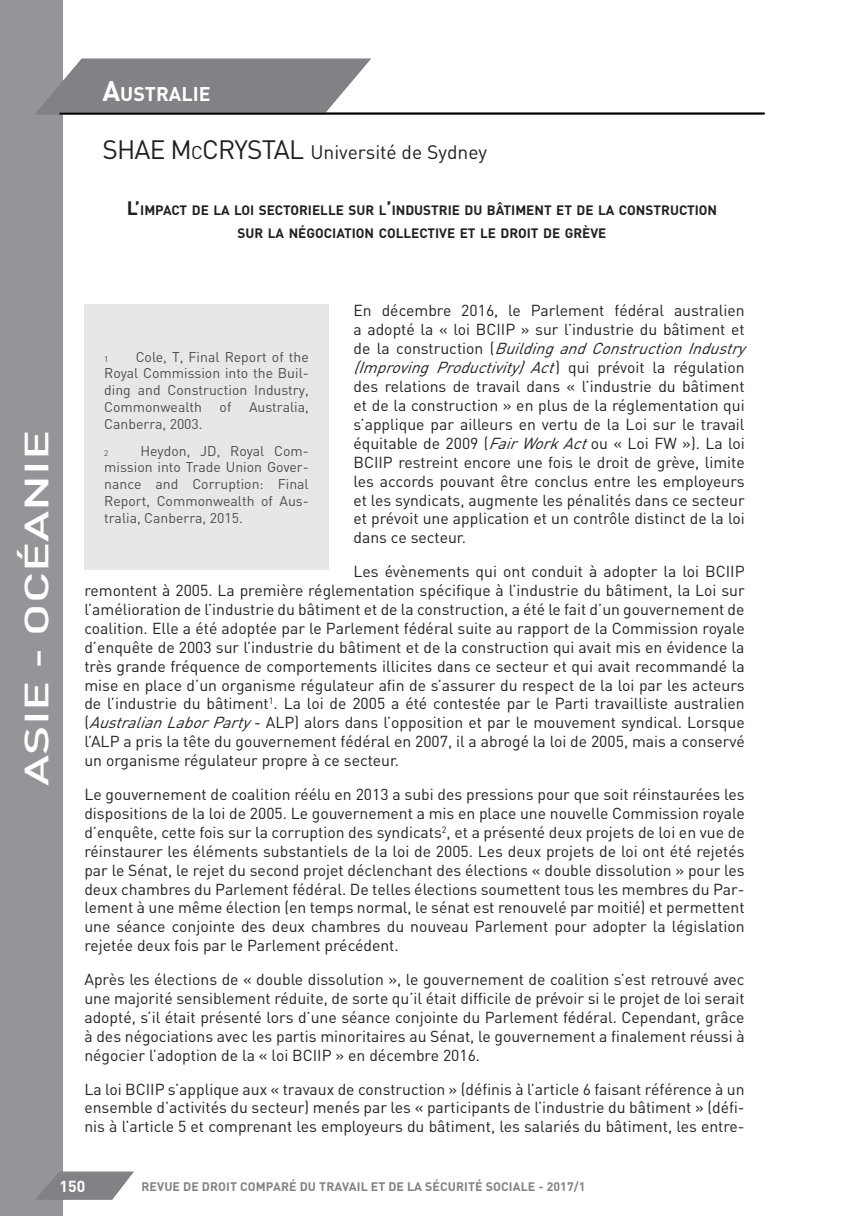
<style>
.page{position:relative;width:844px;height:1216px;background:#fff}
.page>*{position:absolute;margin:0;border:0;box-sizing:border-box;transform-origin:0 0}
.t1{font:500 33.25px "DIN";color:#fff;scale:1.5 1}
.t2{font:700 28px "DIN";color:#fff}
.t3{font:700 19.6px "DIN";color:#fff}
.t4{font:19.25px "DIN";color:#231f20}
.t5{font:15.75px/18.9px "DIN";color:#231f20;text-align:justify}
.t6{font:700 15.75px "DIN";color:#fff}
.t7{font:14px/16.8px "DIN";color:#4b4c4d;text-align:justify}
.t8{font:700 13.47px/23.1px "DIN";color:#231f20;text-align:center}
.t9{font:700 12.25px "DIN";letter-spacing:.01em;color:#808285}
.t10{font:8.05px "DIN";color:#4b4c4d}
.s1{font-size:28px}
.s2{font-size:26.25px}
.s3{font-size:18.38px}
.s4{font-size:19.25px}
.s5{font-size:19.6px}
.s6{font-style:italic}
</style>
<div class="page">
<div style="left:0;top:0;width:62px;height:1215px;background:#939598"></div>
<svg style="left:36px;top:1171px;width:98px;height:28px"></svg>
<svg style="left:35px;top:59px;width:336px;height:55px;background:#898b8e"></svg>
<hr style="left:60px;top:113px;width:704px;height:1px;background:#000">
<div style="left:84px;top:303px;width:244px;height:266px;background:#e6e7e9"></div>
<p class="t3" style="left:102px;top:81px;width:110px"><span class="s1">A</span>USTRALIE</p>
<p class="t4" style="left:102px;top:140px;width:386px"><span class="s2">SHAE M</span><span class="s3">c</span><span class="s2">CRYSTAL</span> Université de Sydney</p>
<p class="t8" style="left:127px;top:198px;width:591px"><span class="s4">L’</span>IMPACT DE LA LOI SECTORIELLE SUR L<span class="s4">’</span>INDUSTRIE DU BÂTIMENT ET DE LA CONSTRUCTION<br>SUR LA NÉGOCIATION COLLECTIVE ET LE DROIT DE GRÈVE</p>
<h2 class="t2" style="left:106px;top:72px;width:95px">A<span class="s5">LGÉ</span>.....</h2>
<h1 class="t1" style="left:15px;top:786px;width:239px;rotate:-90deg">ASIE - OCÉANIE</h1>
<p class="t5" style="left:353px;top:301px;width:399px;text-align:left">En décembre 2016, le Parlement fédéral australien a adopté la « loi BCIIP » sur l’industrie du bâtiment et d e l a c o n s t r u c t i o n ( <span class="s6">BuildingandConstructionIndustry (ImprovingProductivity)Act</span> ) q u i p r é v o i t l a r é g u l a t i o n des relations de travail dans « l’industrie du bâtiment et de la construction » en plus de la réglementation qui s’applique par ailleurs en vertu de la Loi sur le travail équitable de 2009 (<span class="s6">FairWorkAct</span>ou « Loi FW »). La loi BCIIP restreint encore une fois le droit de grève, limite les accords pouvant être conclus entre les employeurs et les syndicats, augmente les pénalités dans ce secteur et prévoit une application et un contrôle distinct de la loi dans ce secteur.</p>
<p class="t5" style="left:84px;top:561px;width:661px;text-indent:269px">Les évènements qui ont conduit à adopter la loi BCIIP remontent à 2005. La première réglementation spécifique à l’industrie du bâtiment, la Loi sur l’amélioration de l’industrie du bâtiment et de la construction, a été le fait d’un gouvernement de coalition. Elle a été adoptée par le Parlement fédéral suite au rapport de la Commission royale d’enquête de 2003 sur l’industrie du bâtiment et de la construction qui avait mis en évidence la très grande fréquence de comportements illicites dans ce secteur et qui avait recommandé la mise en place d’un organisme régulateur afin de s’assurer du respect de la loi par les acteurs de l’industrie du bâtiment<sup>1</sup>. La loi de 2005 a été contestée par le Parti travailliste australien (<span class="s6">AustralianLaborParty</span>- ALP) alors dans l’opposition et par le mouvement syndical. Lorsque l’ALP a pris la tête du gouvernement fédéral en 2007, il a abrogé la loi de 2005, mais a conservé un organisme régulateur propre à ce secteur.</p>
<p class="t5" style="left:84px;top:784px;width:661px">Le gouvernement de coalition réélu en 2013 a subi des pressions pour que soit réinstaurées les dispositions de la loi de 2005. Le gouvernement a mis en place une nouvelle Commission royale d’enquête, cette fois sur la corruption des syndicats<sup>2</sup>, et a présenté deux projets de loi en vue de réinstaurer les éléments substantiels de la loi de 2005. Les deux projets de loi ont été rejetés par le Sénat, le rejet du second projet déclenchant des élections « double dissolution » pour les deux chambres du Parlement fédéral. De telles élections soumettent tous les membres du Par&shy;lement à une même élection (en temps normal, le sénat est renouvelé par moitié) et permettent une séance conjointe des deux chambres du nouveau Parlement pour adopter la législation rejetée deux fois par le Parlement précédent.</p>
<p class="t5" style="left:84px;top:969px;width:661px">Après les élections de « double dissolution », le gouvernement de coalition s’est retrouvé avec une majorité sensiblement réduite, de sorte qu’il était difficile de prévoir si le projet de loi serait adopté, s’il était présenté lors d’une séance conjointe du Parlement fédéral. Cependant, grâce à des négociations avec les partis minoritaires au Sénat, le gouvernement a finalement réussi à négocier l’adoption de la « loi BCIIP » en décembre 2016.</p>
<p class="t5" style="left:84px;top:1079px;width:661px">La loi BCIIP s’applique aux « travaux de construction » (définis à l’article 6 faisant référence à un ensemble d’activités du secteur) menés par les « participants de l’industrie du bâtiment » (défi&shy;nis à l’article 5 et comprenant les employeurs du bâtiment, les salariés du bâtiment, les entre-</p>
<p class="t10" style="left:104px;top:354px;width:6px">1</p>
<p class="t7" style="left:104px;top:348px;width:206px;text-indent:31px">Cole, T, Final Report of the Royal Commission into the Buil&shy;ding and Construction Industry, Commonwealth</p>
<p class="t7" style="left:219px;top:398px;width:13px">of</p>
<p class="t7" style="left:249px;top:398px;width:61px">Australia,</p>
<p class="t7" style="left:104px;top:415px;width:100px">Canberra, 2003.</p>
<p class="t10" style="left:104px;top:447px;width:6px">2</p>
<p class="t7" style="left:104px;top:442px;width:206px;text-indent:36px">Heydon, JD, Royal Com&shy;mission into Trade Union Gover&shy;nance and Corruption: Final Report, Commonwealth of Aus&shy;tralia, Canberra, 2015.</p>
<p class="t6" style="left:60px;top:1176px;width:27px">150</p>
<p class="t9" style="left:141px;top:1178px;width:445px">REVUE DE DROIT COMPARÉ DU TRAVAIL ET DE LA SÉCURITÉ SOCIALE - 2017/1</p>
</div>
